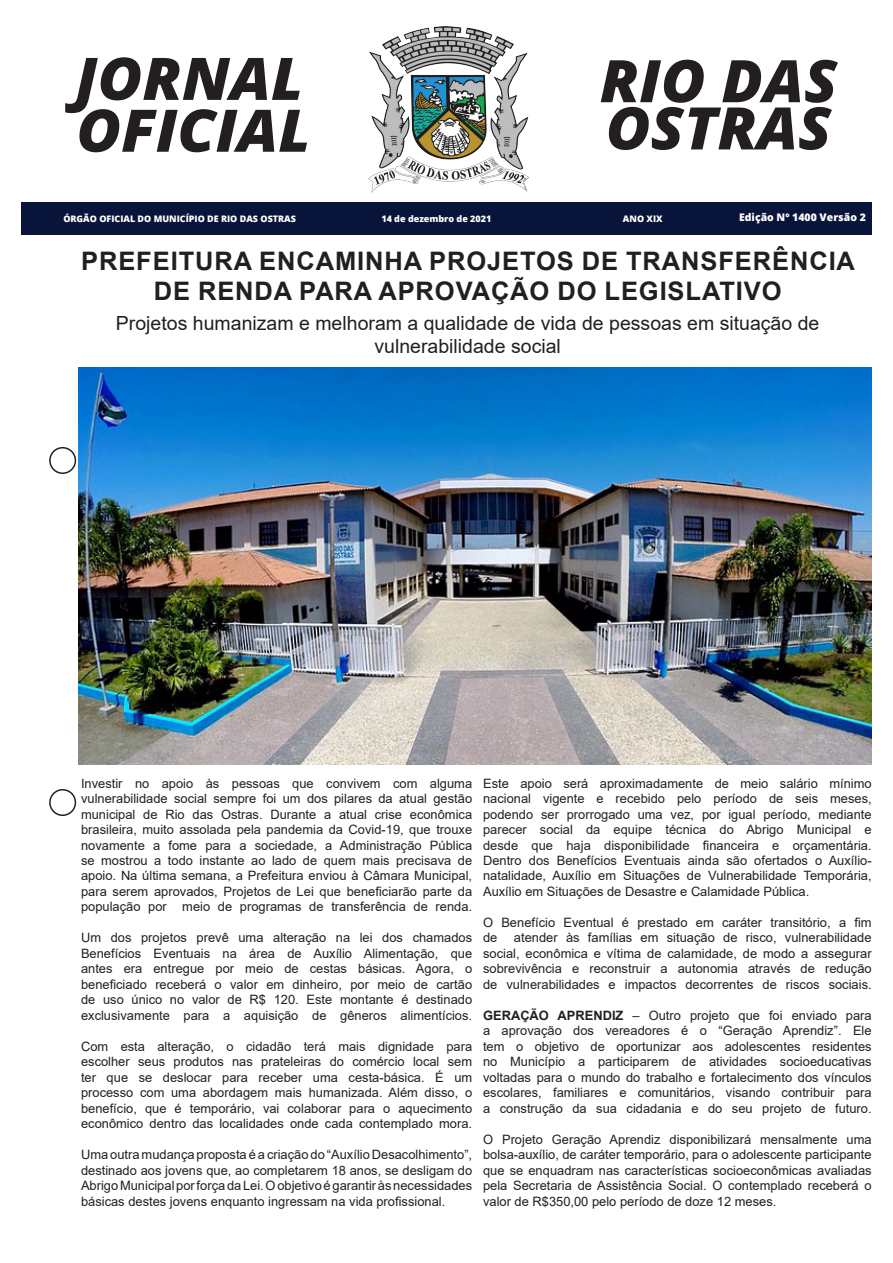
<style>
.page{position:relative;width:893px;height:1263px;background:#fff}
.page>*{position:absolute;margin:0;border:0;box-sizing:border-box;transform-origin:0 0}
.t1{font:italic 800 58.65px/51.9px "Open Sans";color:#231f20}
.t2{font:700 25.5px/30.6px "Arial";letter-spacing:.035em;color:#231f20;text-align:center}
.t3{font:19.5px/23.4px "Arial";color:#231f20;text-align:center}
.t4{font:12.9px/15.5px "Arial";color:#231f20;text-align:justify}
.t5{font:800 10.5px "Open Sans";color:#fff}
.t6{font:800 9px "Open Sans";color:#fff}
.s1{font-weight:700}
</style>
<div class="page">
<div style="left:49px;top:447px;width:27px;height:27px;border:2px solid #231f20;border-radius:50%"></div>
<div style="left:49px;top:789px;width:27px;height:27px;border:2px solid #231f20;border-radius:50%"></div>
<div style="left:21px;top:203px;width:850px;height:32px;background:#08143a"></div>
<img style="left:368px;top:26px;width:161px;height:167px">
<img style="left:79px;top:368px;width:793px;height:397px">
<p class="t1" style="left:75px;top:50px;width:237px">JORNAL<br>OFICIAL</p>
<p class="t1" style="left:600px;top:55px;width:239px;line-height:47.2px">RIO DAS<br>OSTRAS</p>
<p class="t6" style="left:63px;top:212px;width:234px">ÓRGÃO OFICIAL DO MUNICÍPIO DE RIO DAS OSTRAS</p>
<p class="t6" style="left:381px;top:212px;width:111px">14 de dezembro de 2021</p>
<p class="t6" style="left:623px;top:212px;width:41px">ANO XIX</p>
<p class="t5" style="left:739px;top:209px;width:128px">Edição Nº 1400 Versão 2</p>
<p class="t2" style="left:81px;top:246px;width:775px">PREFEITURA ENCAMINHA PROJETOS DE TRANSFERÊNCIA<br>DE RENDA PARA APROVAÇÃO DO LEGISLATIVO</p>
<p class="t3" style="left:116px;top:311px;width:705px">Projetos humanizam e melhoram a qualidade de vida de pessoas em situação de vulnerabilidade social</p>
<p class="t4" style="left:81px;top:775px;width:393px">Investir no apoio às pessoas que convivem com alguma vulnerabilidade social sempre foi um dos pilares da atual gestão municipal de Rio das Ostras. Durante a atual crise econômica brasileira, muito assolada pela pandemia da Covid-19, que trouxe novamente a fome para a sociedade, a Administração Pública se mostrou a todo instante ao lado de quem mais precisava de apoio. Na última semana, a Prefeitura enviou à Câmara Municipal, para serem aprovados, Projetos de Lei que beneficiarão parte da população por meio de programas de transferência de renda.</p>
<p class="t4" style="left:81px;top:930px;width:393px">Um dos projetos prevê uma alteração na lei dos chamados Benefícios Eventuais na área de Auxílio Alimentação, que antes era entregue por meio de cestas básicas. Agora, o beneficiado receberá o valor em dinheiro, por meio de cartão de uso único no valor de R$ 120. Este montante é destinado exclusivamente para a aquisição de gêneros alimentícios.</p>
<p class="t4" style="left:81px;top:1038px;width:393px">Com esta alteração, o cidadão terá mais dignidade para escolher seus produtos nas prateleiras do comércio local sem ter que se deslocar para receber uma cesta-básica. É um processo com uma abordagem mais humanizada. Além disso, o benefício, que é temporário, vai colaborar para o aquecimento econômico dentro das localidades onde cada contemplado mora.</p>
<p class="t4" style="left:81px;top:1147px;width:393px">Uma outra mudança proposta é a criação do “Auxílio Desacolhimento”, destinado aos jovens que, ao completarem 18 anos, se desligam do Abrigo Municipal por força da Lei. O objetivo é garantir às necessidades básicas destes jovens enquanto ingressam na vida profissional.</p>
<p class="t4" style="left:483px;top:775px;width:390px">Este apoio será aproximadamente de meio salário mínimo nacional vigente e recebido pelo período de seis meses, podendo ser prorrogado uma vez, por igual período, mediante parecer social da equipe técnica do Abrigo Municipal e desde que haja disponibilidade financeira e orçamentária.<br>Dentro dos Benefícios Eventuais ainda são ofertados o Auxílio&shy;natalidade, Auxílio em Situações de Vulnerabilidade Temporária, Auxílio em Situações de Desastre e Calamidade Pública.</p>
<p class="t4" style="left:483px;top:914px;width:390px">O Benefício Eventual é prestado em caráter transitório, a fim de</p>
<p class="t4" style="left:483px;top:930px;width:390px;text-indent:31px">atender às famílias em situação de risco, vulnerabilidade social, econômica e vítima de calamidade, de modo a assegurar sobrevivência e reconstruir a autonomia através de redução de vulnerabilidades e impactos decorrentes de riscos sociais.</p>
<p class="t4" style="left:483px;top:1007px;width:390px"><span class="s1">GERAÇÃO APRENDIZ</span> – Outro projeto que foi enviado para a aprovação dos vereadores é o “Geração Aprendiz”. Ele tem o objetivo de oportunizar aos adolescentes residentes no Município a participarem de atividades socioeducativas voltadas para o mundo do trabalho e fortalecimento dos vínculos escolares, familiares e comunitários, visando contribuir para a construção da sua cidadania e do seu projeto de futuro.</p>
<p class="t4" style="left:483px;top:1131px;width:390px">O Projeto Geração Aprendiz disponibilizará mensalmente uma bolsa-auxílio, de caráter temporário, para o adolescente participante que se enquadram nas características socioeconômicas avaliadas pela Secretaria de Assistência Social. O contemplado receberá o valor de R$350,00 pelo período de doze 12 meses.</p>
</div>
